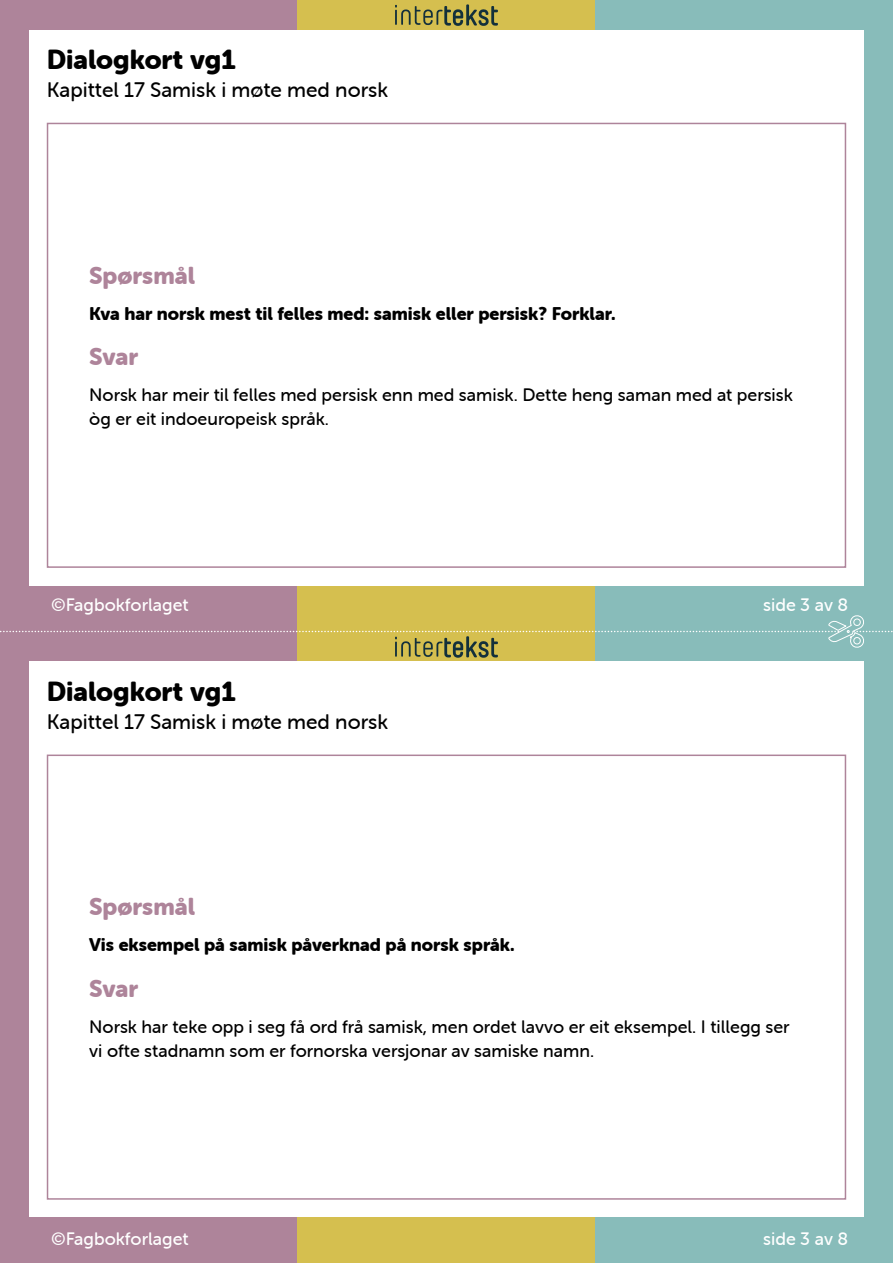
<style>
.page{position:relative;width:893px;height:1263px;background:#fff}
.page>*{position:absolute;margin:0;border:0;box-sizing:border-box;transform-origin:0 0}
.t1{font:27px "Museo Sans Rounded 900";color:#000}
.Card_Heading{font:24px "Museo Sans Rounded 900";color:#ae849a}
.t2{font:21px "Museo Sans Rounded 500";color:#000}
.Svar{font:18px/24px "Museo Sans Rounded 500";color:#000}
.Sporsmal{font:18px "Museo Sans Rounded 900";color:#000}
.Sporsmal-2{font:18px "Museo Sans Rounded 500";color:#fff}
</style>
<div class="page">
<div style="left:0;top:0;width:298px;height:632px;background:#ae849a"></div>
<div style="left:0;top:632px;width:298px;height:631px;background:#ae849a"></div>
<div style="left:298px;top:0;width:297px;height:632px;background:#d5bf4f"></div>
<div style="left:298px;top:632px;width:297px;height:631px;background:#d5bf4f"></div>
<div style="left:595px;top:0;width:298px;height:632px;background:#88bcba"></div>
<div style="left:595px;top:632px;width:298px;height:631px;background:#88bcba"></div>
<svg style="left:395px;top:4px;width:103px;height:22px"></svg>
<svg style="left:0;top:615px;width:893px;height:43px"></svg>
<div style="left:29px;top:30px;width:835px;height:555px;background:#fff"></div>
<div style="left:29px;top:662px;width:835px;height:555px;background:#fff"></div>
<div style="left:47px;top:123px;width:799px;height:445px;border:2px solid #ae849a"></div>
<div style="left:47px;top:754px;width:799px;height:446px;border:2px solid #ae849a"></div>
<h1 class="t1" style="left:47px;top:44px;width:190px">Dialogkort vg1</h1>
<p class="t2" style="left:47px;top:78px;width:343px">Kapittel 17 Samisk i møte med norsk</p>
<p class="Card_Heading" style="left:89px;top:262px;width:107px">Spørsmål</p>
<p class="Sporsmal" style="left:89px;top:303px;width:528px">Kva har norsk mest til felles med: samisk eller persisk? Forklar.</p>
<p class="Card_Heading" style="left:89px;top:343px;width:50px">Svar</p>
<p class="Svar" style="left:89px;top:383px;width:705px">Norsk har meir til felles med persisk enn med samisk. Dette heng saman med at persisk òg er eit indoeuropeisk språk.</p>
<p class="Sporsmal-2" style="left:51px;top:595px;width:139px">©Fagbokforlaget</p>
<p class="Sporsmal-2" style="left:763px;top:595px;width:87px">side 3 av 8</p>
<h1 class="t1" style="left:47px;top:676px;width:190px">Dialogkort vg1</h1>
<p class="t2" style="left:47px;top:710px;width:343px">Kapittel 17 Samisk i møte med norsk</p>
<p class="Card_Heading" style="left:89px;top:893px;width:107px">Spørsmål</p>
<p class="Sporsmal" style="left:89px;top:935px;width:427px">Vis eksempel på samisk påverknad på norsk språk.</p>
<p class="Card_Heading" style="left:89px;top:975px;width:50px">Svar</p>
<p class="Svar" style="left:89px;top:1015px;width:702px">Norsk har teke opp i seg få ord frå samisk, men ordet lavvo er eit eksempel. I tillegg ser vi ofte stadnamn som er fornorska versjonar av samiske namn.</p>
<p class="Sporsmal-2" style="left:51px;top:1228px;width:139px">©Fagbokforlaget</p>
<p class="Sporsmal-2" style="left:763px;top:1228px;width:87px">side 3 av 8</p>
</div>
